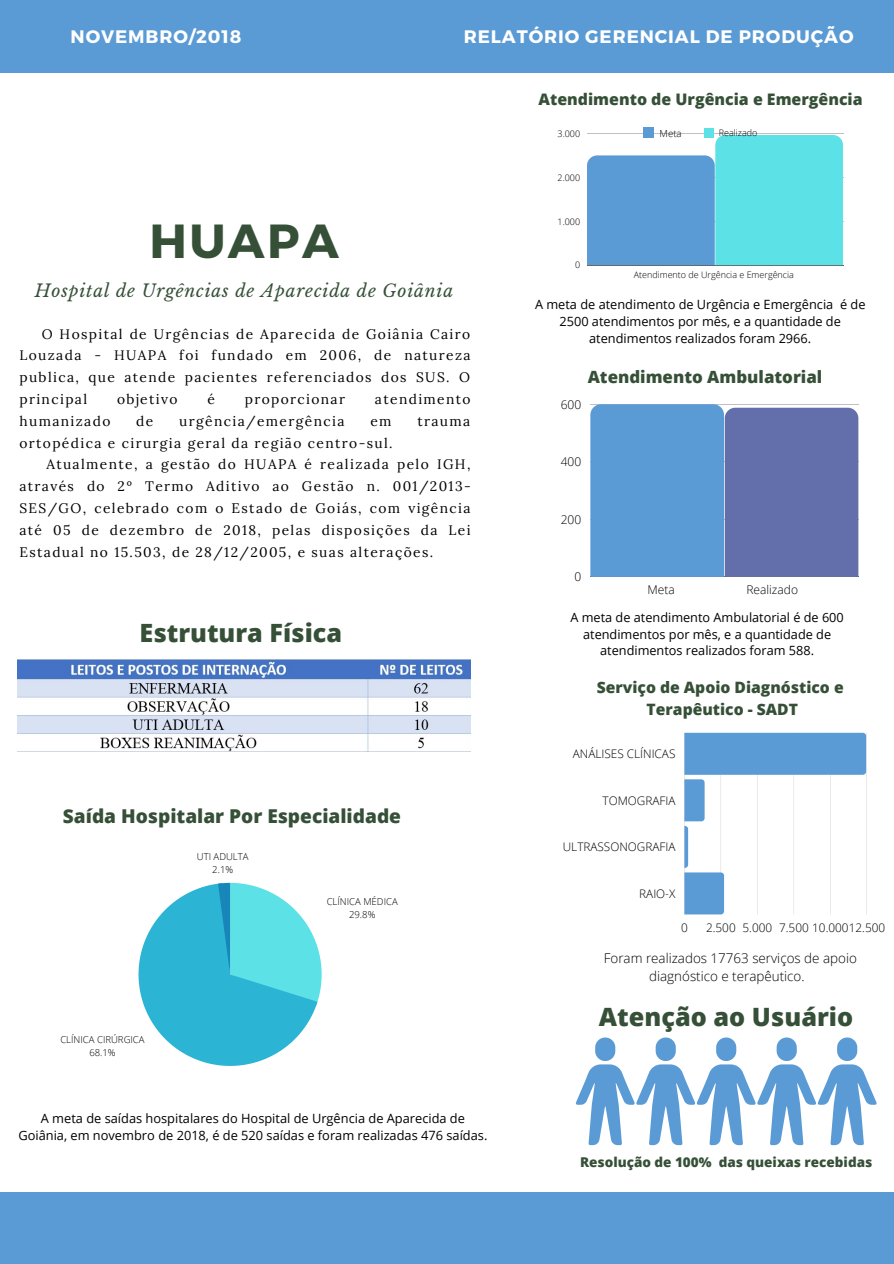
<style>
.page{position:relative;width:894px;height:1264px;background:#fff}
.page>*{position:absolute;margin:0;border:0;box-sizing:border-box;transform-origin:0 0}
.t1{font:700 47.7px "Montserrat";letter-spacing:.05em;color:#365038}
.t2{font:800 25.2px "Open Sans";color:#365038}
.t3{font:800 19.05px "Open Sans";color:#365038}
.t4{font:700 18px "Montserrat";letter-spacing:.05em;color:#fff}
.t5{font:italic 17.25px "Libre Baskerville";letter-spacing:.05em;color:#365038}
.t6{font:800 16.8px "Open Sans";color:#365038}
.t7{font:800 15.9px "Open Sans";color:#365038}
.t8{font:800 15.6px/21.5px "Open Sans";color:#365038;text-align:center}
.t9{font:13.8px/21.8px "Lora";letter-spacing:.1em;color:#000;text-align:justify}
.t10{font:800 13.5px "Open Sans";color:#365038}
.t11{font:300 13.35px/18px "Open Sans";color:#000;text-align:center}
.t12{font:12.75px/17px "Open Sans";color:#000;text-align:center}
.t13{font:300 12px "Open Sans";color:#000}
.t14{font:300 11.7px "Open Sans";color:#000}
.t15{font:300 9.75px "Open Sans";color:#000}
.t16{font:300 9.6px "Open Sans";color:#000}
.t17{font:300 9px "Open Sans";color:#000}
</style>
<div class="page">
<div style="left:0;top:0;width:893px;height:72px;background:#5b9bd5"></div>
<div style="left:0;top:1192px;width:893px;height:71px;background:#5b9bd5"></div>
<svg style="left:138px;top:882px;width:183px;height:183px"></svg>
<svg style="left:590px;top:404px;width:268px;height:173px;background:#6087c0"></svg>
<hr style="left:866px;top:732px;width:1px;height:182px;background:#000">
<svg style="left:684px;top:732px;width:181px;height:182px"></svg>
<img style="left:18px;top:660px;width:452px;height:91px">
<hr style="left:587px;top:133px;width:255px;height:1px;background:#000">
<hr style="left:587px;top:265px;width:255px;height:1px;background:#000">
<svg style="left:587px;top:135px;width:255px;height:130px;background:#68c5e0"></svg>
<div style="left:643px;top:127px;width:10px;height:11px;background:#5b9bd5"></div>
<div style="left:704px;top:128px;width:9px;height:9px;background:#5ce1e6"></div>
<svg style="left:575px;top:1037px;width:301px;height:108px"></svg>
<p class="t4" style="left:71px;top:25px;width:172px">NOVEMBRO/2018</p>
<p class="t4" style="left:463px;top:25px;width:391px">RELATÓRIO GERENCIAL DE PRODUÇÃO</p>
<p class="t1" style="left:149px;top:210px;width:191px">HUAPA</p>
<p class="t5" style="left:35px;top:280px;width:420px">Hospital de Urgências de Aparecida de Goiânia</p>
<p class="t9" style="left:19px;top:322px;width:452px;text-indent:22px">O Hospital de Urgências de Aparecida de Goiânia Cairo Louzada - HUAPA foi fundado em 2006, de natureza publica, que atende pacientes referenciados dos SUS. O principal</p>
<p class="t9" style="left:117px;top:388px;width:62px">objetivo</p>
<p class="t9" style="left:207px;top:388px;width:9px">é</p>
<p class="t9" style="left:245px;top:388px;width:102px">proporcionar</p>
<p class="t9" style="left:375px;top:388px;width:97px">atendimento</p>
<p class="t9" style="left:19px;top:410px;width:92px">humanizado</p>
<p class="t9" style="left:136px;top:410px;width:19px">de</p>
<p class="t9" style="left:179px;top:410px;width:167px">urgência/emergência</p>
<p class="t9" style="left:370px;top:410px;width:23px">em</p>
<p class="t9" style="left:417px;top:410px;width:54px">trauma</p>
<p class="t9" style="left:19px;top:431px;width:374px">ortopédica e cirurgia geral da região centro-sul.</p>
<p class="t9" style="left:19px;top:453px;width:452px;text-indent:27px">Atualmente, a gestão do HUAPA é realizada pelo IGH, através do 2º Termo Aditivo ao Gestão n. 001/2013- SES/GO, celebrado com o Estado de Goiás, com vigência até 05 de dezembro de 2018, pelas disposições da Lei Estadual no 15.503, de 28/12/2005, e suas alterações.</p>
<p class="t2" style="left:139px;top:615px;width:204px">Estrutura Física</p>
<p class="t3" style="left:63px;top:802px;width:339px">Saída Hospitalar Por Especialidade</p>
<p class="t16" style="left:197px;top:849px;width:53px">UTI ADULTA</p>
<p class="t16" style="left:212px;top:862px;width:22px">2.1%</p>
<p class="t16" style="left:60px;top:1032px;width:86px">CLÍNICA CIRÚRGICA</p>
<p class="t16" style="left:89px;top:1046px;width:28px">68.1%</p>
<p class="t16" style="left:326px;top:894px;width:73px">CLÍNICA MÉDICA</p>
<p class="t16" style="left:349px;top:908px;width:28px">29.8%</p>
<p class="t12" style="left:18px;top:1109px;width:470px">A meta de saídas hospitalares do Hospital de Urgência de Aparecida de<br>Goiânia, em novembro de 2018, é de 520 saídas e foram realizadas 476 saídas.</p>
<p class="t7" style="left:538px;top:88px;width:325px">Atendimento de Urgência e Emergência</p>
<p class="t15" style="left:659px;top:126px;width:24px">Meta</p>
<p class="t17" style="left:718px;top:126px;width:40px">Realizado</p>
<p class="t17" style="left:557px;top:127px;width:24px">3.000</p>
<p class="t17" style="left:557px;top:171px;width:24px">2.000</p>
<p class="t17" style="left:557px;top:215px;width:24px">1.000</p>
<p class="t17" style="left:575px;top:259px;width:7px">0</p>
<p class="t17" style="left:633px;top:269px;width:162px">Atendimento de Urgência e Emergência</p>
<p class="t12" style="left:535px;top:296px;width:332px">A meta de atendimento de Urgência e Emergência é de<br>2500 atendimentos por mês, e a quantidade de atendimentos realizados foram 2966.</p>
<p class="t6" style="left:587px;top:365px;width:236px">Atendimento Ambulatorial</p>
<p class="t13" style="left:560px;top:396px;width:22px">600</p>
<p class="t13" style="left:560px;top:453px;width:22px">400</p>
<p class="t13" style="left:560px;top:511px;width:22px">200</p>
<p class="t13" style="left:574px;top:568px;width:8px">0</p>
<p class="t13" style="left:647px;top:581px;width:29px">Meta</p>
<p class="t13" style="left:746px;top:581px;width:53px">Realizado</p>
<p class="t12" style="left:570px;top:608px;width:275px">A meta de atendimento Ambulatorial é de 600 atendimentos por mês, e a quantidade de atendimentos realizados foram 588.</p>
<p class="t8" style="left:596px;top:676px;width:248px">Serviço de Apoio Diagnóstico e<br>Terapêutico - SADT</p>
<p class="t14" style="left:572px;top:745px;width:104px">ANÁLISES CLÍNICAS</p>
<p class="t14" style="left:602px;top:792px;width:74px">TOMOGRAFIA</p>
<p class="t14" style="left:562px;top:838px;width:114px">ULTRASSONOGRAFIA</p>
<p class="t14" style="left:639px;top:885px;width:38px">RAIO-X</p>
<p class="t14" style="left:680px;top:919px;width:8px">0</p>
<p class="t14" style="left:705px;top:919px;width:31px">2.500</p>
<p class="t14" style="left:742px;top:919px;width:31px">5.000</p>
<p class="t14" style="left:778px;top:919px;width:107px">7.500 10.00012.500</p>
<p class="t11" style="left:603px;top:948px;width:254px">Foram realizados 17763 serviços de apoio diagnóstico e terapêutico.</p>
<p class="t2" style="left:598px;top:998px;width:256px">Atenção ao Usuário</p>
<p class="t10" style="left:580px;top:1152px;width:294px">Resolução de 100% das queixas recebidas</p>
</div>
